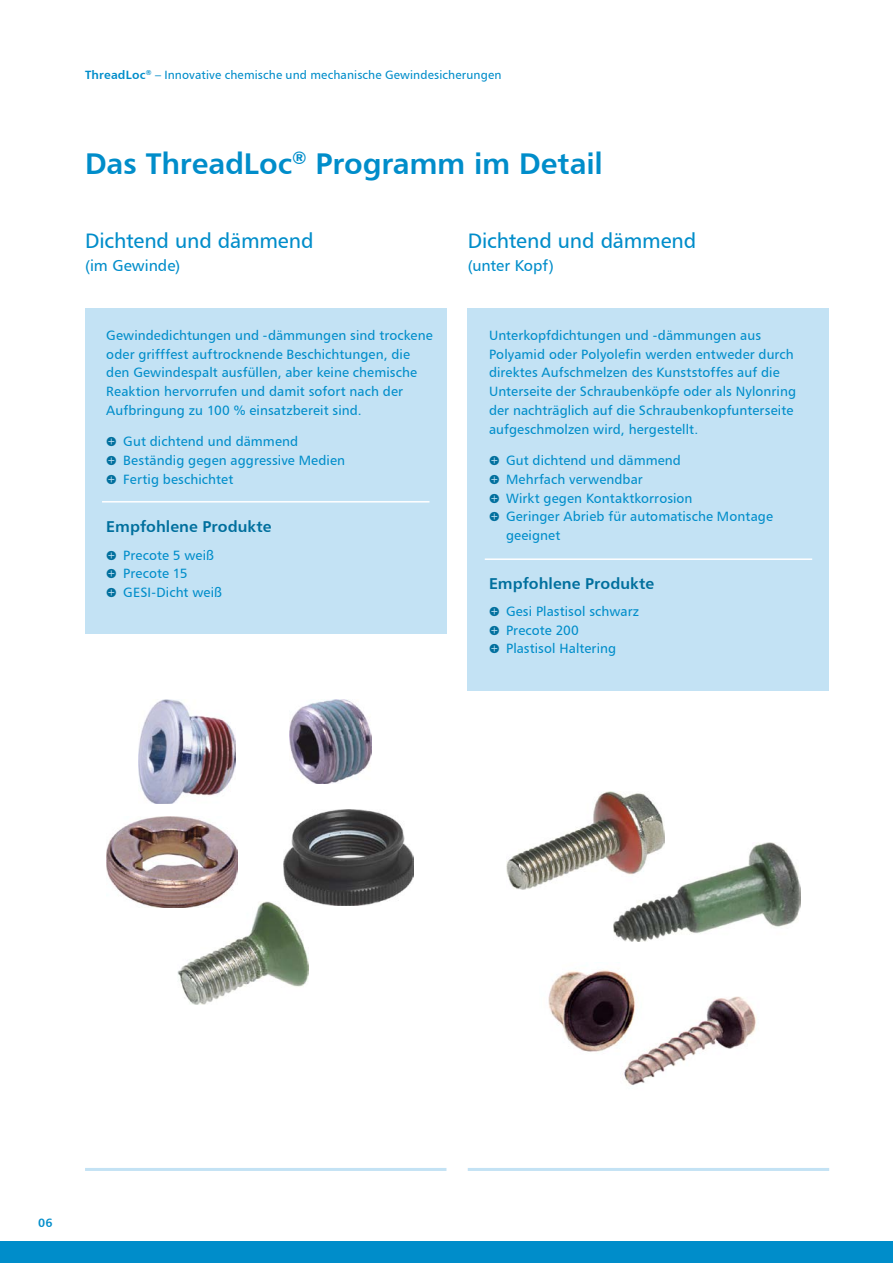
<style>
.page{position:relative;width:893px;height:1263px;background:#fff}
.page>*{position:absolute;margin:0;border:0;box-sizing:border-box;transform-origin:0 0}
.t1{font:30px "Humanist 777 BT Bold B";letter-spacing:-.005em;color:#008dca}
.t2{font:21px "Humanist 777 BT Roman B";letter-spacing:-.005em;color:#008dca}
.t3{font:15.75px "Humanist 777 BT Bold B";color:#006f9d}
.t4{font:15.75px "Humanist 777 BT Roman B";color:#008dca}
.t5{font:13.5px/18.8px "Humanist 777 BT Roman B";letter-spacing:.01em;color:#008dca}
.t6{font:12px "Humanist 777 BT Roman B";letter-spacing:.01em;color:#008dca}
.t7{font:12px "Humanist 777 BT Bold B";color:#008dca}
.s1{font-family:"Humanist 777 BT Bold B"}
.s2{font-family:"Klavika";color:#006f9d}
</style>
<div class="page">
<div style="left:0;top:1242px;width:893px;height:21px;background:#008dca"></div>
<div style="left:85px;top:308px;width:361px;height:326px;background:#c3e2f4"></div>
<div style="left:468px;top:308px;width:361px;height:383px;background:#c3e2f4"></div>
<hr style="left:85px;top:1168px;width:361px;height:3px;background:#c3e2f4">
<hr style="left:468px;top:1168px;width:361px;height:3px;background:#c3e2f4">
<img style="left:138px;top:699px;width:97px;height:104px">
<img style="left:290px;top:699px;width:81px;height:85px">
<img style="left:177px;top:901px;width:132px;height:104px">
<img style="left:106px;top:816px;width:131px;height:92px">
<img style="left:614px;top:842px;width:186px;height:99px">
<img style="left:548px;top:970px;width:209px;height:115px">
<img style="left:283px;top:809px;width:130px;height:96px">
<img style="left:506px;top:791px;width:158px;height:99px">
<hr style="left:102px;top:501px;width:327px;height:1px;background:#fff">
<hr style="left:485px;top:558px;width:327px;height:2px;background:#fff">
<p class="t6" style="left:85px;top:67px;width:418px"><span class="s1">ThreadLoc</span><sup>®</sup> – Innovative chemische und mechanische Gewindesicherungen</p>
<h1 class="t1" style="left:85px;top:145px;width:519px">Das ThreadLoc<sup>®</sup> Programm im Detail</h1>
<h2 class="t2" style="left:85px;top:227px;width:230px">Dichtend und dämmend</h2>
<p class="t4" style="left:85px;top:255px;width:97px">(im Gewinde)</p>
<p class="t5" style="left:106px;top:325px;width:328px">Gewindedichtungen und -dämmungen sind trockene oder grifffest auftrocknende Beschichtungen, die den Gewindespalt ausfüllen, aber keine chemische Reaktion hervorrufen und damit sofort nach der Aufbringung zu 100 % einsatzbereit sind.</p>
<p class="t5" style="left:106px;top:432px;width:193px"><span class="s2">•</span> Gut dichtend und dämmend</p>
<p class="t5" style="left:106px;top:451px;width:240px"><span class="s2">•</span> Beständig gegen aggressive Medien</p>
<p class="t5" style="left:106px;top:469px;width:128px"><span class="s2">•</span> Fertig beschichtet</p>
<p class="t3" style="left:106px;top:517px;width:167px">Empfohlene Produkte</p>
<p class="t5" style="left:106px;top:545px;width:109px"><span class="s2">•</span> Precote 5 weiß</p>
<p class="t5" style="left:106px;top:564px;width:83px"><span class="s2">•</span> Precote 15</p>
<p class="t5" style="left:106px;top:583px;width:117px"><span class="s2">•</span> GESI-Dicht weiß</p>
<h2 class="t2" style="left:468px;top:227px;width:230px">Dichtend und dämmend</h2>
<p class="t4" style="left:468px;top:255px;width:88px">(unter Kopf)</p>
<p class="t5" style="left:489px;top:325px;width:308px">Unterkopfdichtungen und -dämmungen aus Polyamid oder Polyolefin werden entweder durch direktes Aufschmelzen des Kunststoffes auf die Unterseite der Schraubenköpfe oder als Nylonring der nachträglich auf die Schraubenkopfunterseite aufgeschmolzen wird, hergestellt.</p>
<p class="t5" style="left:489px;top:451px;width:193px"><span class="s2">•</span> Gut dichtend und dämmend</p>
<p class="t5" style="left:489px;top:469px;width:155px"><span class="s2">•</span> Mehrfach verwendbar</p>
<p class="t5" style="left:489px;top:488px;width:205px"><span class="s2">•</span> Wirkt gegen Kontaktkorrosion</p>
<p class="t5" style="left:506px;top:507px;width:268px;text-indent:-17px"><span class="s2">•</span> Geringer Abrieb für automatische Montage geeignet</p>
<p class="t3" style="left:489px;top:573px;width:167px">Empfohlene Produkte</p>
<p class="t5" style="left:489px;top:601px;width:152px"><span class="s2">•</span> Gesi Plastisol schwarz</p>
<p class="t5" style="left:489px;top:620px;width:92px"><span class="s2">•</span> Precote 200</p>
<p class="t5" style="left:489px;top:639px;width:129px"><span class="s2">•</span> Plastisol Haltering</p>
<p class="t7" style="left:38px;top:1215px;width:16px">06</p>
</div>
